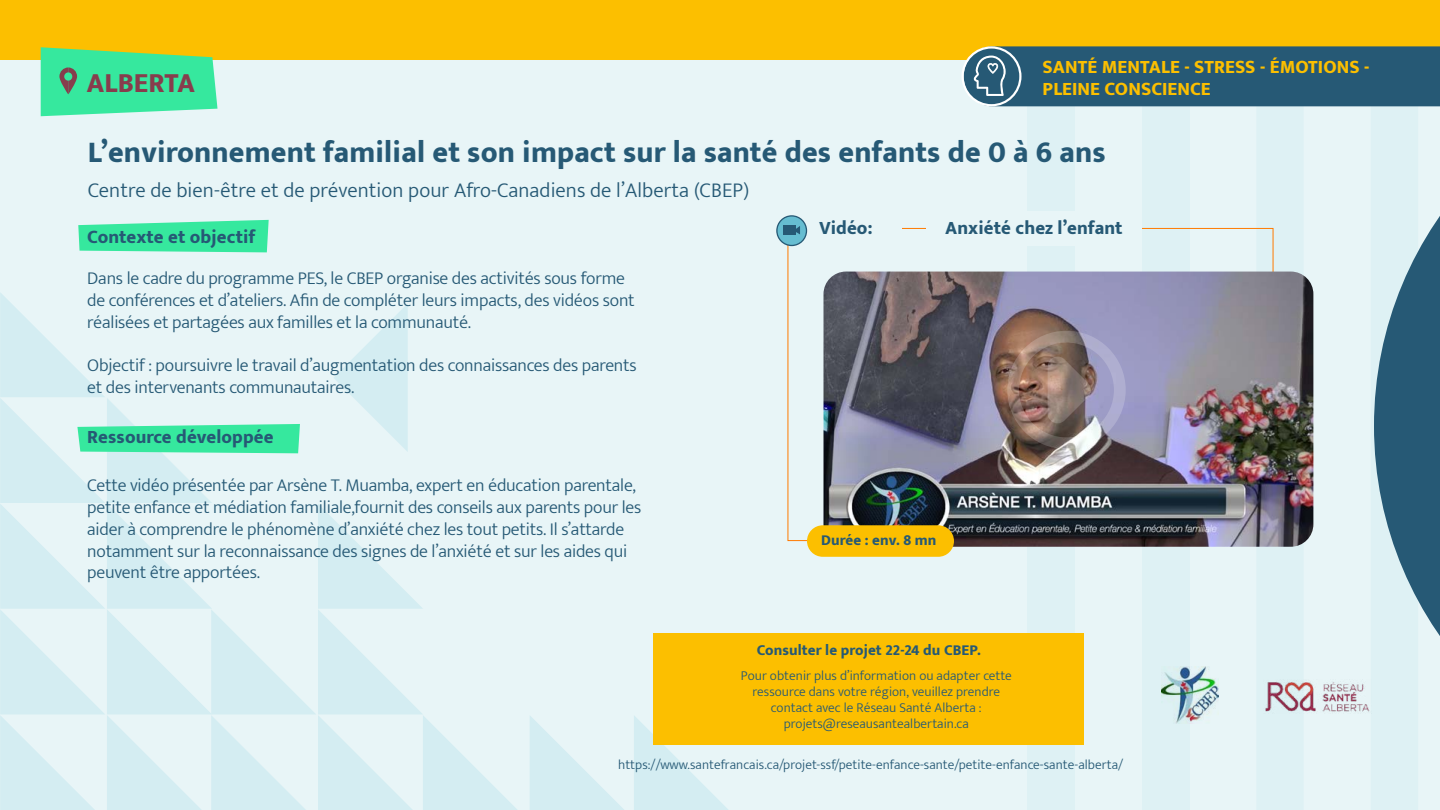
<style>
.page{position:relative;width:1440px;height:810px;background:#e8f5f7}
.page>*{position:absolute;margin:0;border:0;box-sizing:border-box;transform-origin:0 0}
.t1{font:800 30px "Mukta";letter-spacing:.005em;color:#265975}
.t2{font:800 27.75px "Mukta";color:#873d4d}
.t3{font:300 21px "Mukta";letter-spacing:.005em;color:#265975}
.t4{font:800 18.75px "Mukta";letter-spacing:.005em;color:#265975}
.t5{font:800 18.75px/22.5px "Mukta";letter-spacing:.005em;color:#fcbf00}
.t6{font:300 18px/21.8px "Mukta";letter-spacing:-.01em;color:#265975}
.t7{font:800 15px "Mukta";letter-spacing:.005em;color:#265975}
.t8{font:300 13.5px/16.2px "Mukta";letter-spacing:.005em;color:#265975;text-align:center}
</style>
<div class="page">
<div style="left:0;top:0;width:1440px;height:60px;background:#fcbf00"></div>
<img style="left:824px;top:272px;width:137px;height:275px">
<svg style="left:530px;top:716px;width:94px;height:94px"></svg>
<svg style="left:634px;top:715px;width:94px;height:95px"></svg>
<svg style="left:78px;top:220px;width:191px;height:32px;background:#48e9a7"></svg>
<svg style="left:0;top:293px;width:517px;height:517px"></svg>
<div style="left:777px;top:216px;width:29px;height:29px;background:#66bdd1;border-radius:50%"></div>
<div style="left:776px;top:215px;width:31px;height:31px;border:1px solid #265975;border-radius:50%"></div>
<div style="left:784px;top:226px;width:12px;height:9px;background:#265975"></div>
<svg style="left:796px;top:226px;width:4px;height:8px"></svg>
<svg style="left:41px;top:47px;width:176px;height:69px;background:#51e195"></svg>
<div style="left:654px;top:633px;width:430px;height:112px;background:#fcbf00"></div>
<div style="left:807px;top:525px;width:147px;height:32px;background:#fcbf00;border-radius:16px"></div>
<img style="left:961px;top:46px;width:479px;height:678px">
<img style="left:1162px;top:667px;width:57px;height:56px">
<img style="left:1264px;top:679px;width:107px;height:34px">
<div style="left:926px;top:212px;width:216px;height:34px;background:#e8f5f7"></div>
<h2 class="t2" style="left:87px;top:66px;width:110px">ALBERTA</h2>
<p class="t5" style="left:1042px;top:55px;width:329px">SANTÉ MENTALE - STRESS - ÉMOTIONS -<br>PLEINE CONSCIENCE</p>
<h1 class="t1" style="left:88px;top:134px;width:1020px">L’environnement familial et son impact sur la santé des enfants de 0 à 6 ans</h1>
<p class="t3" style="left:88px;top:177px;width:663px">Centre de bien-être et de prévention pour Afro-Canadiens de l’Alberta (CBEP)</p>
<p class="t4" style="left:87px;top:226px;width:170px">Contexte et objectif</p>
<p class="t6" style="left:87px;top:267px;width:549px">Dans le cadre du programme PES, le CBEP organise des activités sous forme de conférences et d’ateliers. Afin de compléter leurs impacts, des vidéos sont réalisées et partagées aux familles et la communauté.</p>
<p class="t6" style="left:87px;top:354px;width:551px">Objectif : poursuivre le travail d’augmentation des connaissances des parents et des intervenants communautaires.</p>
<p class="t4" style="left:87px;top:426px;width:188px">Ressource développée</p>
<p class="t6" style="left:87px;top:474px;width:556px">Cette vidéo présentée par Arsène T. Muamba, expert en éducation parentale, petite enfance et médiation familiale,fournit des conseils aux parents pour les aider à comprendre le phénomène d’anxiété chez les tout petits. Il s’attarde notamment sur la reconnaissance des signes de l’anxiété et sur les aides qui peuvent être apportées.</p>
<p class="t4" style="left:819px;top:217px;width:55px">Vidéo:</p>
<p class="t4" style="left:945px;top:216px;width:179px">Anxiété chez l’enfant</p>
<p class="t7" style="left:821px;top:531px;width:117px">Durée : env. 8 mn</p>
<p class="t7" style="left:757px;top:641px;width:226px">Consulter le projet 22-24 du CBEP.</p>
<p class="t8" style="left:741px;top:667px;width:273px">Pour obtenir plus d’information ou adapter cette ressource dans votre région, veuillez prendre contact avec le Réseau Santé Alberta : projets@reseausantealbertain.ca</p>
<p class="t8" style="left:618px;top:757px;width:507px">https://www.santefrancais.ca/projet-ssf/petite-enfance-sante/petite-enfance-sante-alberta/</p>
</div>
